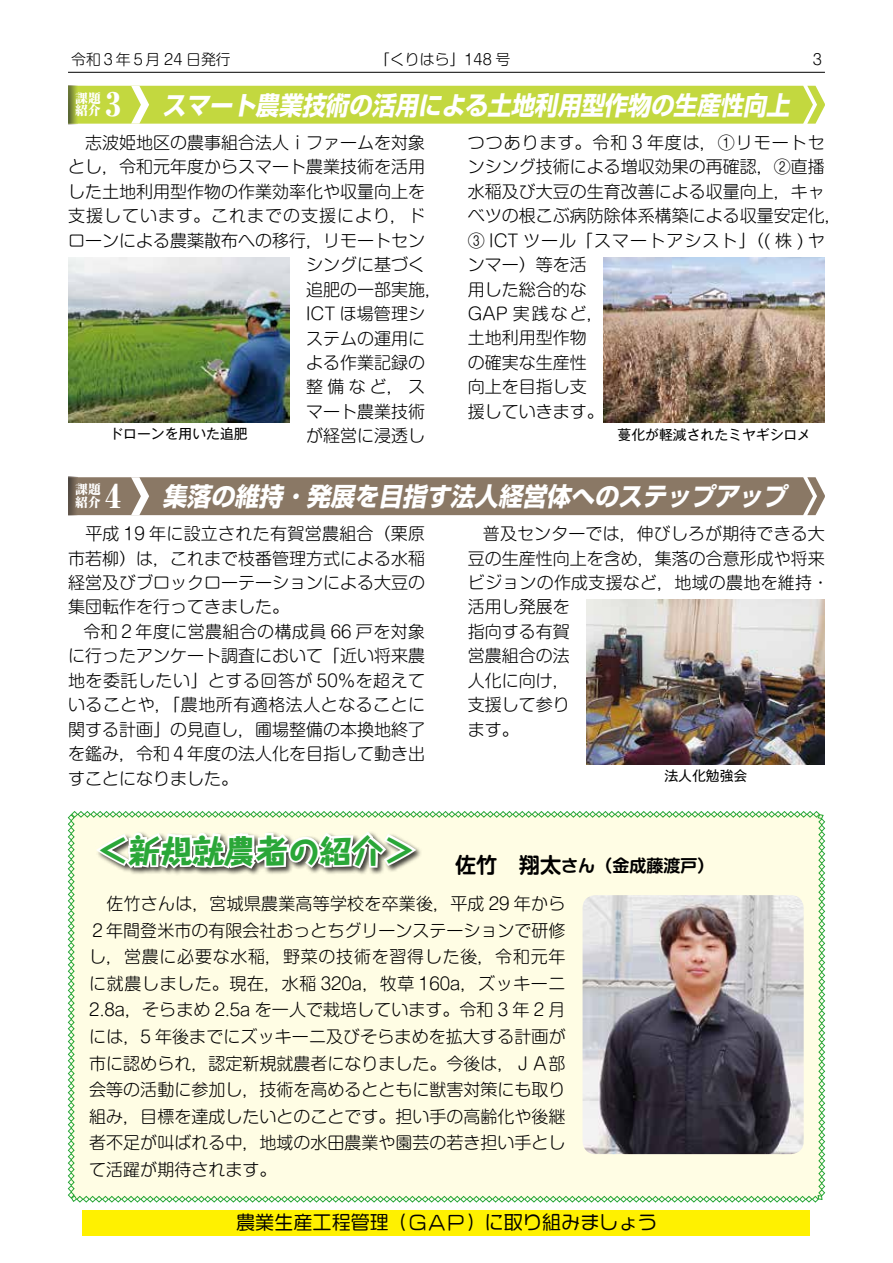
<style>
.page{position:relative;width:893px;height:1263px;background:#fff}
.page>*{position:absolute;margin:0;border:0;box-sizing:border-box;transform-origin:0 0}
.t1{font:800 31.95px "Taka Hand Std";color:#2aa738}
.t2{font:800 expanded 31.95px "Ryumin Pro";color:#fff}
.t3{font:italic 700 25.5px "Shin Go Pro";color:#fff;scale:.91 1}
.t4{font:italic 700 25.5px "Shin Go Pro";color:#fff;scale:.94 1}
.t5{font:19.2px "VD Logo Maru Medium P";color:#000}
.t6{font:300 16.95px/24.5px "Shin M Go Pro";color:#000;text-align:justify}
.t7{font:300 16.95px "Shin M Go Pro";letter-spacing:.06em;color:#000}
.t8{font:300 14.85px "Shin M Go Pro";color:#000}
.t9{font:13.8px "Gothic MB101 Pro";color:#000}
.t10{font:800 expanded 12.75px/12.8px "Ryumin Pro";color:#fff}
</style>
<div class="page">
<hr style="left:68px;top:72px;width:757px;height:1px;background:#000">
<svg style="left:68px;top:85px;width:757px;height:39px;background:#c5d948"></svg>
<svg style="left:68px;top:476px;width:757px;height:40px;background:#92816f"></svg>
<div style="left:83px;top:1210px;width:727px;height:25px;background:#fff100"></div>
<svg style="left:68px;top:811px;width:757px;height:392px;background:#e2e2ce"></svg>
<img style="left:587px;top:600px;width:238px;height:164px">
<img style="left:604px;top:258px;width:221px;height:164px">
<img style="left:68px;top:257px;width:221px;height:165px">
<p class="t8" style="left:71px;top:48px;width:161px">令和３年５月 24 日発行</p>
<p class="t8" style="left:375px;top:48px;width:137px">「くりはら」148 号</p>
<p class="t8" style="left:813px;top:48px;width:11px">3</p>
<p class="t10" style="left:75px;top:91px;width:27px">課題紹介</p>
<h1 class="t2" style="left:105px;top:79px;width:17px">3</h1>
<h2 class="t3" style="left:162px;top:85px;width:697px">スマート農業技術の活用による土地利用型作物の生産性向上</h2>
<p class="t6" style="left:468px;top:128px;width:376px;text-align:left">つつあります。令和 3 年度は，①リモートセンシング技術による増収効果の再確認，②直播水稲及び大豆の生育改善による収量向上，キャベツの根こぶ病防除体系構築による収量安定化，<br>③ ICT ツール｢スマートアシスト｣（( 株 ) ヤンマー）等を活<br>用した総合的な<br>GAP 実践など，<br>土地利用型作物<br>の確実な生産性<br>向上を目指し支<br>援していきます。</p>
<p class="t6" style="left:68px;top:128px;width:359px">　志波姫地区の農事組合法人ｉファームを対象</p>
<p class="t6" style="left:68px;top:153px;width:359px">とし，令和元年度からスマート農業技術を活用</p>
<p class="t6" style="left:68px;top:177px;width:359px">した土地利用型作物の作業効率化や収量向上を</p>
<p class="t7" style="left:68px;top:202px;width:359px">支援しています。これまでの支援により，ド</p>
<p class="t6" style="left:68px;top:226px;width:359px">ローンによる農薬散布への移行，リモートセン</p>
<p class="t6" style="left:306px;top:251px;width:121px">シングに基づく</p>
<p class="t6" style="left:306px;top:275px;width:138px">追肥の一部実施，</p>
<p class="t6" style="left:306px;top:299px;width:121px">ICT ほ場管理シ</p>
<p class="t6" style="left:306px;top:324px;width:121px">ステムの運用に</p>
<p class="t6" style="left:306px;top:348px;width:121px">よる作業記録の</p>
<p class="t6" style="left:306px;top:373px;width:121px">整備など，ス</p>
<p class="t6" style="left:306px;top:397px;width:121px">マート農業技術</p>
<p class="t6" style="left:306px;top:422px;width:121px">が経営に浸透し</p>
<p class="t9" style="left:109px;top:422px;width:140px">ドローンを用いた追肥</p>
<p class="t9" style="left:618px;top:423px;width:195px">蔓化が軽減されたミヤギシロメ</p>
<p class="t10" style="left:75px;top:482px;width:27px">課題紹介</p>
<h1 class="t2" style="left:105px;top:470px;width:17px">4</h1>
<h2 class="t4" style="left:162px;top:476px;width:671px">集落の維持･発展を目指す法人経営体へのステップアップ</h2>
<p class="t6" style="left:68px;top:519px;width:359px">　平成 19 年に設立された有賀営農組合（栗原市若柳）は，これまで枝番管理方式による水稲経営及びブロックローテーションによる大豆の集団転作を行ってきました。</p>
<p class="t6" style="left:68px;top:617px;width:359px;text-indent:15px">令和２年度に営農組合の構成員 66 戸を対象に行ったアンケート調査において「近い将来農地を委託したい」とする回答が 50％を超えていることや，「農地所有適格法人となることに関する計画」の見直し，圃場整備の本換地終了を鑑み，令和４年度の法人化を目指して動き出すことになりました。</p>
<p class="t6" style="left:468px;top:519px;width:363px;text-align:left;text-indent:15px">普及センターでは，伸びしろが期待できる大豆の生産性向上を含め，集落の合意形成や将来ビジョンの作成支援など，地域の農地を維持・活用し発展を<br>指向する有賀<br>営農組合の法<br>人化に向け，<br>支援して参り<br>ます。</p>
<p class="t9" style="left:664px;top:765px;width:84px">法人化勉強会</p>
<h1 class="t1" style="left:97px;top:828px;width:619px">＜新規就農者の紹介＞ <sub>佐竹　翔太</sub><sub>さん（金成藤渡戸）</sub></h1>
<p class="t6" style="left:89px;top:888px;width:478px;line-height:26.5px">　佐竹さんは，宮城県農業高等学校を卒業後，平成 29 年から２年間登米市の有限会社おっとちグリーンステーションで研修し，営農に必要な水稲，野菜の技術を習得した後，令和元年に就農しました。現在，水稲 320a，牧草 160a，ズッキーニ2.8a，そらまめ 2.5a を一人で栽培しています。令和 3 年 2 月には，5 年後までにズッキーニ及びそらまめを拡大する計画が市に認められ，認定新規就農者になりました。今後は，ＪＡ部会等の活動に参加し，技術を高めるとともに獣害対策にも取り組み，目標を達成したいとのことです。担い手の高齢化や後継者不足が叫ばれる中，地域の水田農業や園芸の若き担い手として活躍が期待されます。</p>
<p class="t5" style="left:236px;top:1213px;width:422px">農業生産工程管理（ＧＡＰ）に取り組みましょう</p>
</div>
